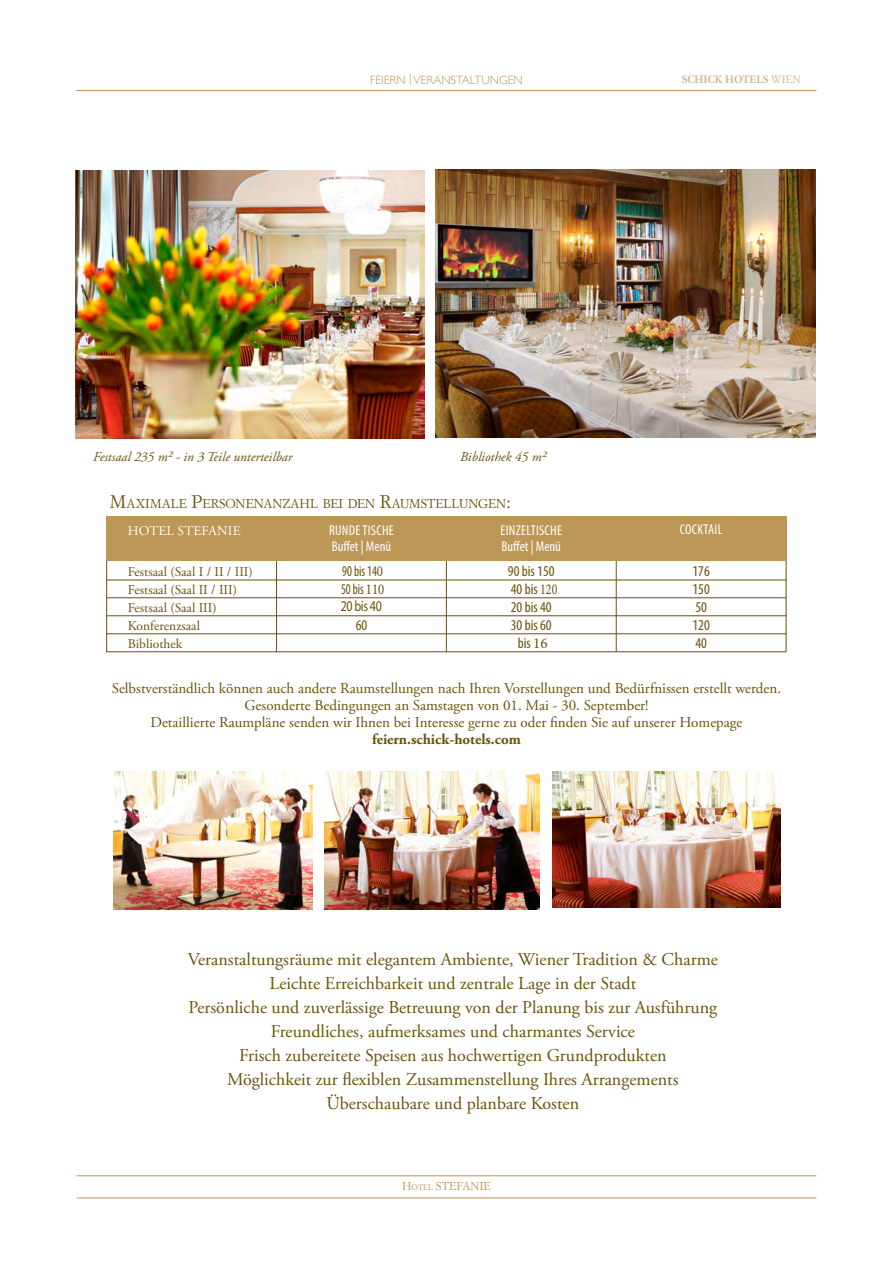
<style>
.page{position:relative;width:893px;height:1263px;background:#fff}
.page>*{position:absolute;margin:0;border:0;box-sizing:border-box;transform-origin:0 0}
.t1{font:18px/24px "Adobe Garamond Pro";color:#6a5209;text-align:center}
.t2{font:15px/16.8px "Adobe Garamond Pro";color:#6a5209;text-align:center}
.t3{font:condensed 15px/18px "Myriad Pro";color:#6a5209;text-align:center}
.t4{font:700 15px "Adobe Garamond Pro";color:#6a5209}
.t5{font:condensed 15px/18px "Myriad Pro";color:#6a5209;scale:.85 1}
.t6{font:15px "Myriad Pro";letter-spacing:-.03em;color:#695109;scale:.8 1}
.t7{font:condensed 14.25px/15.8px "Myriad Pro";letter-spacing:.02em;color:#fff}
.t8{font:13.5px/18px "Adobe Garamond Pro";color:#6a5209}
.t9{font:italic 13.5px "Adobe Garamond Pro";color:#6a5209}
.t10{font:13.5px "Adobe Garamond Pro";color:#fff}
.t11{font:12.6px "Simoncini Garamond";color:#6a5209}
.t12{font:300 12px "Gill Sans";color:#bc9755}
.t13{font:11.25px "Simoncini Garamond";color:#bc9755}
.t14{font:700 10.5px "Simoncini Garamond";color:#d0b688}
.s1{font-weight:400}
.s2{font-size:18px}
.s3{font-family:"Minion Pro";font-stretch:normal}
.s4{font-style:inherit}
.s5{font-size:7.8px}
</style>
<div class="page">
<hr style="left:77px;top:90px;width:739px;height:1px;background:#bc9755">
<hr style="left:106px;top:580px;width:680px;height:1px;background:#6a5209">
<hr style="left:107px;top:615px;width:680px;height:1px;background:#6a5209">
<hr style="left:106px;top:633px;width:680px;height:1px;background:#6a5209">
<hr style="left:106px;top:651px;width:680px;height:1px;background:#6a5209">
<hr style="left:106px;top:597px;width:680px;height:1px;background:#6a5209">
<hr style="left:106px;top:558px;width:1px;height:94px;background:#6a5209">
<hr style="left:276px;top:559px;width:1px;height:93px;background:#6a5209">
<hr style="left:446px;top:558px;width:1px;height:94px;background:#6a5209">
<hr style="left:616px;top:559px;width:1px;height:93px;background:#6a5209">
<hr style="left:786px;top:558px;width:1px;height:94px;background:#6a5209">
<hr style="left:77px;top:1175px;width:739px;height:1px;background:#bc9755">
<hr style="left:77px;top:1197px;width:739px;height:1px;background:#bc9755">
<div style="left:106px;top:516px;width:680px;height:45px;background:#bc9755"></div>
<img style="left:76px;top:170px;width:349px;height:268px">
<img style="left:435px;top:169px;width:381px;height:269px">
<img style="left:113px;top:771px;width:199px;height:138px">
<img style="left:325px;top:771px;width:214px;height:138px">
<img style="left:553px;top:771px;width:227px;height:137px">
<p class="t12" style="left:370px;top:70px;width:154px">FEIERN | VERANSTALTUNGEN</p>
<p class="t14" style="left:682px;top:73px;width:120px">SCHICK HOTELS <span class="s1">WIEN</span></p>
<p class="t9" style="left:93px;top:448px;width:201px">Festsaal 235 m² - in 3 Teile unterteilbar</p>
<p class="t9" style="left:460px;top:449px;width:88px">Bibliothek 45 m²</p>
<p class="t11" style="left:110px;top:496px;width:402px"><span class="s2">M</span>AXIMALE <span class="s2">P</span>ERSONENANZAHL BEI DEN <span class="s2">R</span>AUMSTELLUNGEN<span class="s2">:</span></p>
<p class="t7" style="left:680px;top:522px;width:44px">COCKTAIL</p>
<p class="t3" style="left:692px;top:562px;width:19px;text-align:left">176<br>150<br>50<br>120<br>40</p>
<p class="t2" style="left:112px;top:681px;width:671px">Selbstverständlich können auch andere Raumstellungen nach Ihren Vorstellungen und Bedürfnissen erstellt werden.<br>Gesonderte Bedingungen an Samstagen von 01. Mai - 30. September!<br>Detaillierte Raumpläne senden wir Ihnen bei Interesse gerne zu oder finden Sie auf unserer Homepage</p>
<p class="t4" style="left:372px;top:731px;width:150px">feiern.schick-hotels.com</p>
<p class="t7" style="left:329px;top:522px;width:66px">RUNDE TISCHE<br>BUFFET | MENÜ</p>
<p class="t5" style="left:341px;top:562px;width:52px">90 BIS 14<span class="s3">0<br></span>50 BIS <span class="s3">110</span></p>
<p class="t3" style="left:356px;top:616px;width:13px">60</p>
<p class="t7" style="left:500px;top:522px;width:63px">EINZELTISCHE<br>BUFFET | MENÜ</p>
<p class="t3" style="left:508px;top:562px;width:51px">90 BIS 150<br>40 BIS <span class="s3">120<br></span>20 BIS 40<br>30 BIS 60<br>BIS <span class="s3">16</span></p>
<p class="t10" style="left:128px;top:523px;width:11px">hotel</p>
<p class="t10" style="left:178px;top:523px;width:9px">stefanie</p>
<p class="t8" style="left:128px;top:563px;width:127px">Festsaal (Saal I / II / III)<br>Festsaal (Saal II / III)<br>Festsaal (Saal III)<br>Konferenzsaal<br>Bibliothek</p>
<p class="t6" style="left:341px;top:597px;width:53px">20 bis 40</p>
<p class="t1" style="left:188px;top:948px;width:532px">Veranstaltungsräume mit elegantem Ambiente, Wiener Tradition &amp; Charme Leichte Erreichbarkeit und zentrale Lage in der Stadt<br>Persönliche und zuverlässige Betreuung von der Planung bis zur Ausführung Freundliches, aufmerksames und charmantes Service<br>Frisch zubereitete Speisen aus hochwertigen Grundprodukten<br>Möglichkeit zur flexiblen Zusammenstellung Ihres Arrangements Überschaubare und planbare Kosten</p>
<p class="t13" style="left:402px;top:1179px;width:90px"><span class="s4">H</span><span class="s5">OTEL</span> STEFANIE</p>
</div>
